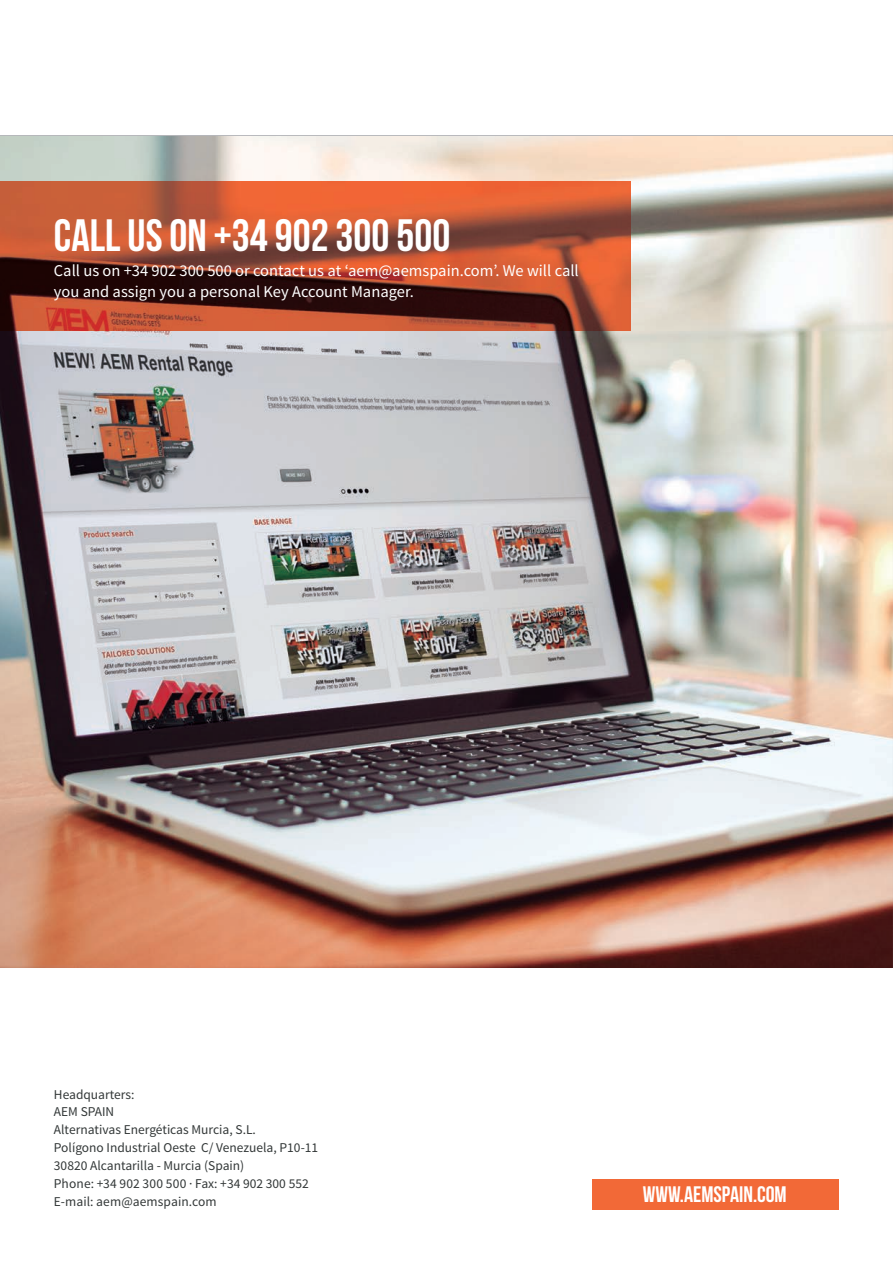
<style>
.page{position:relative;width:893px;height:1263px;background:#fff}
.page>*{position:absolute;margin:0;border:0;box-sizing:border-box;transform-origin:0 0}
.t1{font:45.3px "Bebas Neue";color:#fff}
.t2{font:22.5px "Bebas Neue";color:#fff}
.t3{font:16.5px/21px "Source Sans Pro";color:#fff}
.t4{font:13.5px/18px "Source Sans Pro";color:#323737}
</style>
<div class="page">
<div style="left:593px;top:1179px;width:246px;height:30px;background:#f26937"></div>
<img style="left:0;top:136px;width:893px;height:832px">
<img style="left:0;top:182px;width:631px;height:149px">
<h1 class="t1" style="left:54px;top:210px;width:430px">LLÁMENOS AL +34 902 300 500</h1>
<p class="t3" style="left:54px;top:260px;width:478px">O contacte con nosotros en 'aem@aemspain.com'. Le llamaremos y le asignaremos un key account manager person l.</p>
<h1 class="t1" style="left:54px;top:210px;width:398px">CALL US ON +34 902 300 500</h1>
<p class="t3" style="left:54px;top:260px;width:526px">Call us on +34 902 300 500 or contact us at ‘aem@aemspain.com’. We will call you and assign you a personal Key Account Manager.</p>
<p class="t4" style="left:54px;top:1085px;width:266px">Headquarters:<br>AEM SPAIN<br>Alternativas Energéticas Murcia, S.L.<br>Polígono Industrial Oeste C/ Venezuela, P10-11<br>30820 Alcantarilla - Murcia (Spain)<br>Phone: +34 902 300 500 · Fax: +34 902 300 552<br>E-mail: aem@aemspain.com</p>
<h2 class="t2" style="left:643px;top:1182px;width:145px">WWW.AEMSPAIN.COM</h2>
</div>
